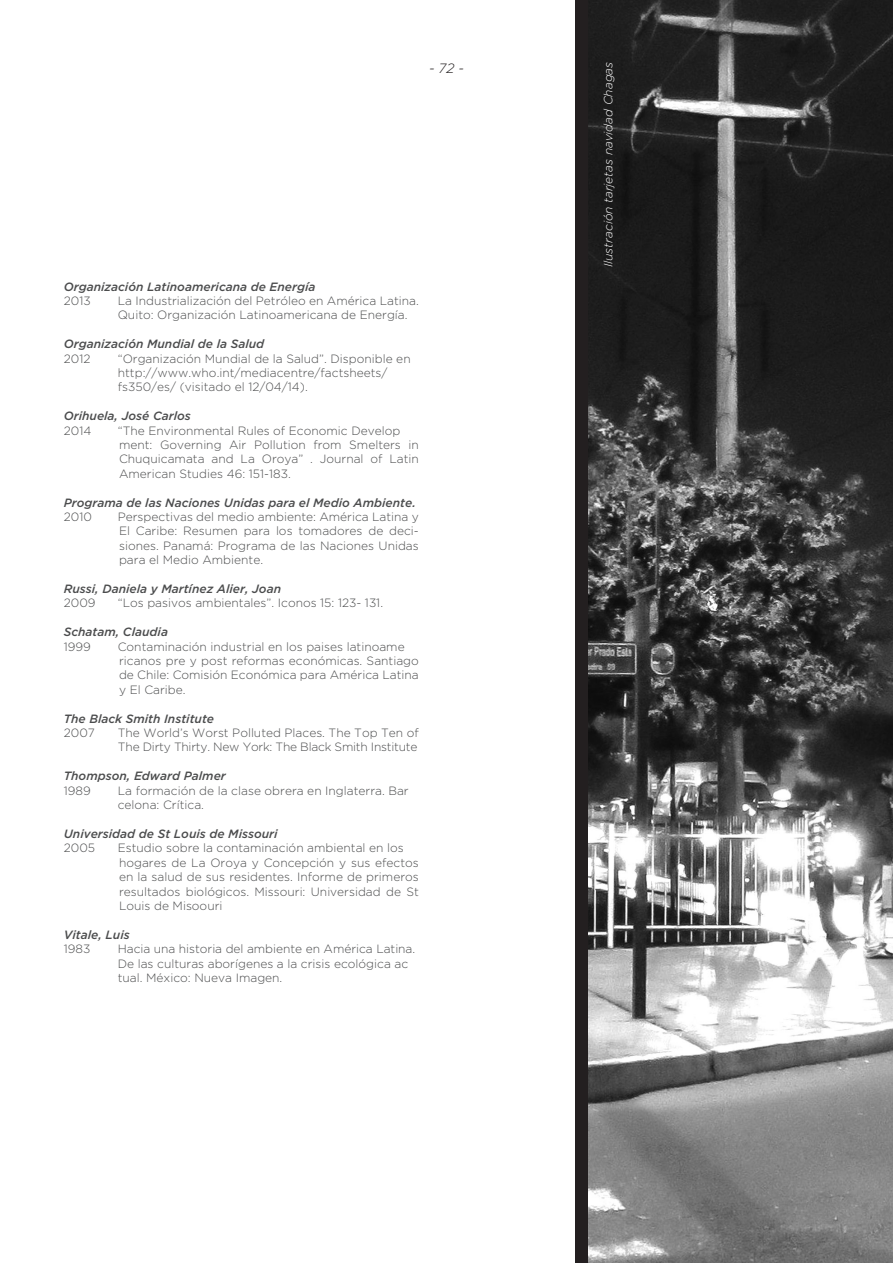
<style>
.page{position:relative;width:893px;height:1263px;background:#fff}
.page>*{position:absolute;margin:0;border:0;box-sizing:border-box;transform-origin:0 0}
.t1{font:italic 300 13.5px "Gotham";color:#231f20}
.t2{font:300 12px/14.4px "Gotham";color:#4b4c4d;text-align:justify}
.t3{font:italic 500 12px "Gotham";color:#4b4c4d}
.t4{font:300 12px "Gotham";letter-spacing:-.02em;color:#4b4c4d}
.t5{font:italic 300 12px "Gotham";color:#fff}
</style>
<div class="page">
<img style="left:588px;top:0;width:305px;height:1263px">
<div style="left:575px;top:0;width:13px;height:1263px;background:#231f20"></div>
<p class="t3" style="left:64px;top:280px;width:253px">Organización Latinoamericana de Energía</p>
<p class="t2" style="left:64px;top:293px;width:28px">2013</p>
<p class="t2" style="left:118px;top:293px;width:303px">La Industrialización del Petróleo en América Latina.</p>
<p class="t2" style="left:118px;top:308px;width:291px">Quito: Organización Latinoamericana de Energía.</p>
<p class="t3" style="left:64px;top:337px;width:202px">Organización Mundial de la Salud</p>
<p class="t2" style="left:64px;top:351px;width:28px">2012</p>
<p class="t2" style="left:118px;top:351px;width:294px">“Organización Mundial de la Salud”. Disponible en</p>
<p class="t2" style="left:118px;top:365px;width:271px">http://www.who.int/mediacentre/factsheets/ fs350/es/ (visitado el 12/04/14).</p>
<p class="t3" style="left:64px;top:409px;width:129px">Orihuela, José Carlos</p>
<p class="t2" style="left:64px;top:423px;width:29px">2014</p>
<p class="t2" style="left:118px;top:423px;width:284px">“The Environmental Rules of Economic Develop</p>
<p class="t2" style="left:119px;top:437px;width:301px">ment: Governing Air Pollution from Smelters in Chuquicamata and La Oroya” . Journal of Latin American Studies 46: 151-183.</p>
<p class="t3" style="left:64px;top:496px;width:354px">Programa de las Naciones Unidas para el Medio Ambiente.</p>
<p class="t2" style="left:64px;top:509px;width:30px">2010</p>
<p class="t2" style="left:118px;top:509px;width:303px">Perspectivas del medio ambiente: América Latina y</p>
<p class="t2" style="left:119px;top:524px;width:301px">El Caribe: Resumen para los tomadores de deci&shy;siones. Panamá: Programa de las Naciones Unidas para el Medio Ambiente.</p>
<p class="t3" style="left:64px;top:582px;width:219px">Russi, Daniela y Martínez Alier, Joan</p>
<p class="t2" style="left:64px;top:596px;width:33px">2009</p>
<p class="t2" style="left:118px;top:596px;width:267px">“Los pasivos ambientales”. Iconos 15: 123- 131.</p>
<p class="t3" style="left:64px;top:625px;width:106px">Schatam, Claudia</p>
<p class="t2" style="left:64px;top:639px;width:29px">1999</p>
<p class="t2" style="left:118px;top:639px;width:288px">Contaminación industrial en los paises latinoame</p>
<p class="t2" style="left:119px;top:653px;width:301px">ricanos pre y post reformas económicas. Santiago de Chile: Comisión Económica para América Latina y El Caribe.</p>
<p class="t3" style="left:64px;top:712px;width:152px">The Black Smith Institute</p>
<p class="t2" style="left:64px;top:725px;width:33px">2007</p>
<p class="t2" style="left:118px;top:725px;width:303px">The World’s Worst Polluted Places. The Top Ten of</p>
<p class="t4" style="left:118px;top:741px;width:301px">The Dirty Thirty. New York: The Black Smith Institute</p>
<p class="t3" style="left:64px;top:769px;width:164px">Thompson, Edward Palmer</p>
<p class="t2" style="left:64px;top:783px;width:28px">1989</p>
<p class="t2" style="left:118px;top:783px;width:292px">La formación de la clase obrera en Inglaterra. Bar celona: Crítica.</p>
<p class="t3" style="left:64px;top:827px;width:215px">Universidad de St Louis de Missouri</p>
<p class="t2" style="left:64px;top:841px;width:33px">2005</p>
<p class="t2" style="left:118px;top:841px;width:287px">Estudio sobre la contaminación ambiental en los</p>
<p class="t2" style="left:119px;top:855px;width:301px">hogares de La Oroya y Concepción y sus efectos en la salud de sus residentes. Informe de primeros resultados biológicos. Missouri: Universidad de St Louis de Misoouri</p>
<p class="t3" style="left:64px;top:928px;width:67px">Vitale, Luis</p>
<p class="t2" style="left:64px;top:941px;width:28px">1983</p>
<p class="t2" style="left:118px;top:941px;width:299px;text-align:left">Hacia una historia del ambiente en América Latina.<br>De las culturas aborígenes a la crisis ecológica ac tual. México: Nueva Imagen.</p>
<p class="t1" style="left:429px;top:61px;width:36px">- 72 -</p>
<p class="t5" style="left:602px;top:267px;width:207px;rotate:-90deg">Ilustración tarjetas navidad Chagas</p>
</div>
